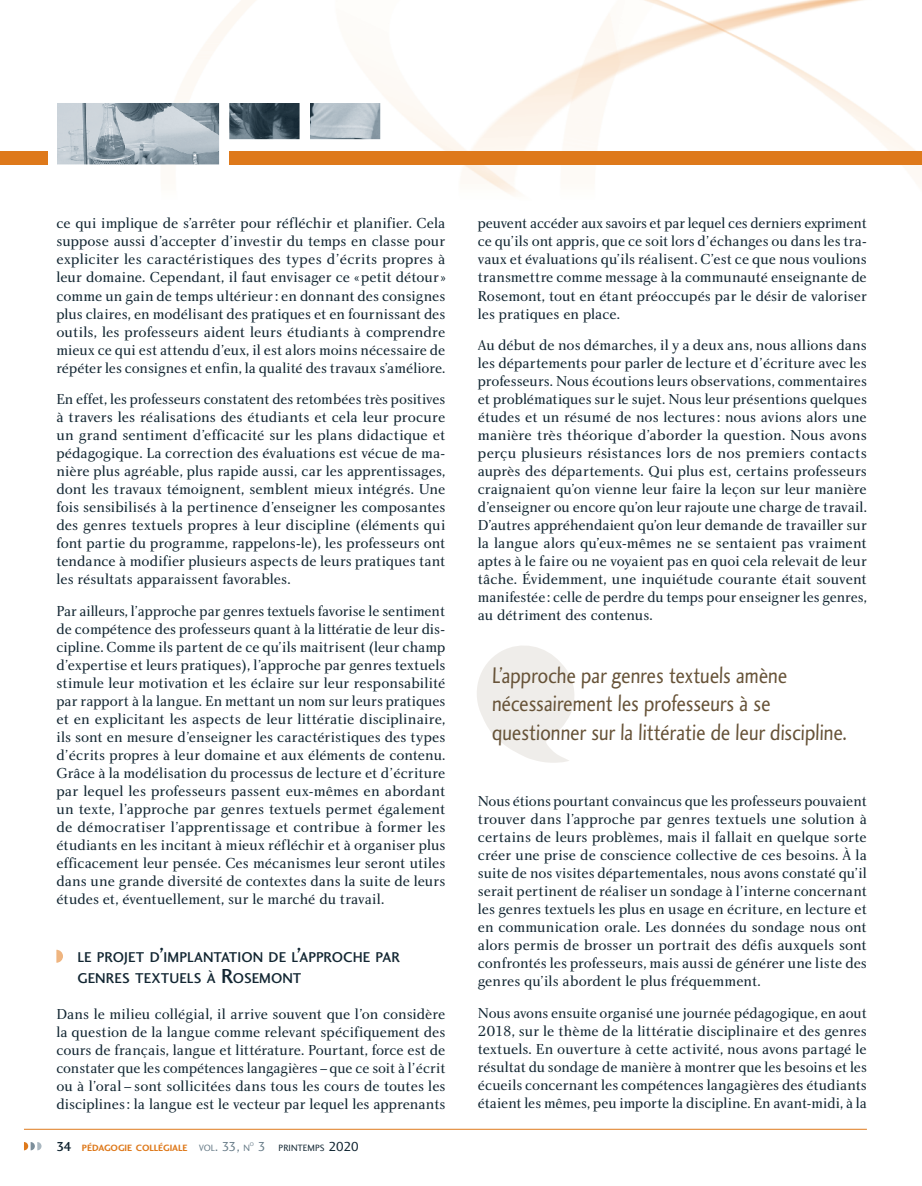
<style>
.page{position:relative;width:922px;height:1186px;background:#fff}
.page>*{position:absolute;margin:0;border:0;box-sizing:border-box;transform-origin:0 0}
.t1{font:23.4px/28.5px "Charlotte Sans Book Plain";letter-spacing:-.01em;color:#675338;scale:.85 1}
.t2{font:15px/18px "Charlotte Book Plain";color:#122632;text-align:justify}
.t3{font:14.7px/21px "Charlotte Sans Medium Plain";color:#122632}
.t4{font:9.45px "Charlotte Sans Bold Plain";color:#de791b}
.t5{font:9.45px "Charlotte Sans Book Plain";color:#122632}
.t6{font:5.55px "Charlotte Sans Book Plain";color:#687c88}
.s1{font-size:21px}
.s2{font-family:"Charlotte Sans Medium Plain";font-size:13.5px;color:#122632}
.s3{font-family:"Charlotte Sans Book Plain";color:#687c88}
.s4{font-family:"Charlotte Sans Book Plain";font-size:13.5px;color:#687c88}
.s5{font-size:13.5px;color:#687c88}
.s6{font-size:13.5px}
</style>
<div class="page">
<img style="left:0;top:0;width:921px;height:196px">
<img style="left:57px;top:103px;width:323px;height:61px">
<div style="left:229px;top:151px;width:692px;height:13px;background:#de791b"></div>
<div style="left:0;top:151px;width:48px;height:13px;background:#de791b"></div>
<hr style="left:24px;top:1128px;width:842px;height:1px;background:#de791b">
<svg style="left:24px;top:1142px;width:18px;height:8px"></svg>
<svg style="left:56px;top:949px;width:7px;height:13px"></svg>
<svg style="left:477px;top:646px;width:97px;height:116px"></svg>
<p class="t2" style="left:56px;top:214px;width:390px">ce qui implique de s’arrêter pour réfléchir et planifier. Cela suppose aussi d’accepter d’investir du temps en classe pour expliciter les caractéristiques des types d’écrits propres à leur domaine. Cependant, il faut envisager ce «petit détour» comme un gain de temps ultérieur: en donnant des consignes plus claires, en modélisant des pratiques et en fournissant des outils, les professeurs aident leurs étudiants à comprendre mieux ce qui est attendu d’eux, il est alors moins nécessaire de répéter les consignes et enfin, la qualité des travaux s’améliore.</p>
<p class="t2" style="left:56px;top:390px;width:390px">En effet, les professeurs constatent des retombées très positives à travers les réalisations des étudiants et cela leur procure un grand sentiment d’efficacité sur les plans didactique et pédagogique. La correction des évaluations est vécue de ma&shy;nière plus agréable, plus rapide aussi, car les apprentissages, dont les travaux témoignent, semblent mieux intégrés. Une fois sensibilisés à la pertinence d’enseigner les composantes des genres textuels propres à leur discipline (éléments qui font partie du programme, rappelons-le), les professeurs ont tendance à modifier plusieurs aspects de leurs pratiques tant les résultats apparaissent favorables.</p>
<p class="t2" style="left:56px;top:601px;width:390px">Par ailleurs, l’approche par genres textuels favorise le sentiment de compétence des professeurs quant à la littératie de leur dis&shy;cipline. Comme ils partent de ce qu’ils maitrisent (leur champ d’expertise et leurs pratiques), l’approche par genres textuels stimule leur motivation et les éclaire sur leur responsabilité par rapport à la langue. En mettant un nom sur leurs pratiques et en explicitant les aspects de leur littératie disciplinaire, ils sont en mesure d’enseigner les caractéristiques des types d’écrits propres à leur domaine et aux éléments de contenu.<br>Grâce à la modélisation du processus de lecture et d’écriture par lequel les professeurs passent eux-mêmes en abordant un texte, l’approche par genres textuels permet également de démocratiser l’apprentissage et contribue à former les étudiants en les incitant à mieux réfléchir et à organiser plus efficacement leur pensée. Ces mécanismes leur seront utiles dans une grande diversité de contextes dans la suite de leurs études et, éventuellement, sur le marché du travail.</p>
<p class="t3" style="left:78px;top:946px;width:324px">LE PROJET D<span class="s1">’</span>IMPLANTATION DE L<span class="s1">’</span>APPROCHE PAR<br>GENRES TEXTUELS À <span class="s1">R</span>OSEMONT</p>
<p class="t2" style="left:56px;top:1004px;width:390px">Dans le milieu collégial, il arrive souvent que l’on considère la question de la langue comme relevant spécifiquement des cours de français, langue et littérature. Pourtant, force est de constater que les compétences langagières–que ce soit à l’écrit ou à l’oral–sont sollicitées dans tous les cours de toutes les disciplines: la langue est le vecteur par lequel les apprenants</p>
<p class="t4" style="left:56px;top:1141px;width:195px"><span class="s2">34</span> PÉDAGOGIE COLLÉGIALE <span class="s3">VOL</span><span class="s4">. 33,</span> <span class="s3">N</span></p>
<p class="t6" style="left:250px;top:1141px;width:6px">O</p>
<p class="t5" style="left:258px;top:1141px;width:103px"><span class="s5">3</span> PRINTEMPS <span class="s6">2020</span></p>
<p class="t2" style="left:478px;top:214px;width:390px">peuvent accéder aux savoirs et par lequel ces derniers expriment ce qu’ils ont appris, que ce soit lors d’échanges ou dans les tra&shy;vaux et évaluations qu’ils réalisent. C’est ce que nous voulions transmettre comme message à la communauté enseignante de Rosemont, tout en étant préoccupés par le désir de valoriser les pratiques en place.</p>
<p class="t2" style="left:478px;top:336px;width:390px">Au début de nos démarches, il y a deux ans, nous allions dans les départements pour parler de lecture et d’écriture avec les professeurs. Nous écoutions leurs observations, commentaires et problématiques sur le sujet. Nous leur présentions quelques études et un résumé de nos lectures: nous avions alors une manière très théorique d’aborder la question. Nous avons perçu plusieurs résistances lors de nos premiers contacts auprès des départements. Qui plus est, certains professeurs craignaient qu’on vienne leur faire la leçon sur leur manière d’enseigner ou encore qu’on leur rajoute une charge de travail.<br>D’autres appréhendaient qu’on leur demande de travailler sur la langue alors qu’eux-mêmes ne se sentaient pas vraiment aptes à le faire ou ne voyaient pas en quoi cela relevait de leur tâche. Évidemment, une inquiétude courante était souvent manifestée: celle de perdre du temps pour enseigner les genres, au détriment des contenus.</p>
<h1 class="t1" style="left:491px;top:660px;width:424px">L’approche par genres textuels amène nécessairementles professeurs à se questionner sur la littératie de leur discipline.</h1>
<p class="t2" style="left:478px;top:792px;width:390px">Nous étions pourtant convaincus que les professeurs pouvaient trouver dans l’approche par genres textuels une solution à certains de leurs problèmes, mais il fallait en quelque sorte créer une prise de conscience collective de ces besoins. À la suite de nos visites départementales, nous avons constaté qu’il serait pertinent de réaliser un sondage à l’interne concernant les genres textuels les plus en usage en écriture, en lecture et en communication orale. Les données du sondage nous ont alors permis de brosser un portrait des défis auxquels sont confrontés les professeurs, mais aussi de générer une liste des genres qu’ils abordent le plus fréquemment.</p>
<p class="t2" style="left:478px;top:1003px;width:390px">Nous avons ensuite organisé une journée pédagogique, en aout 2018, sur le thème de la littératie disciplinaire et des genres textuels. En ouverture à cette activité, nous avons partagé le résultat du sondage de manière à montrer que les besoins et les écueils concernant les compétences langagières des étudiants étaient les mêmes, peu importe la discipline. En avant-midi, à la</p>
</div>
